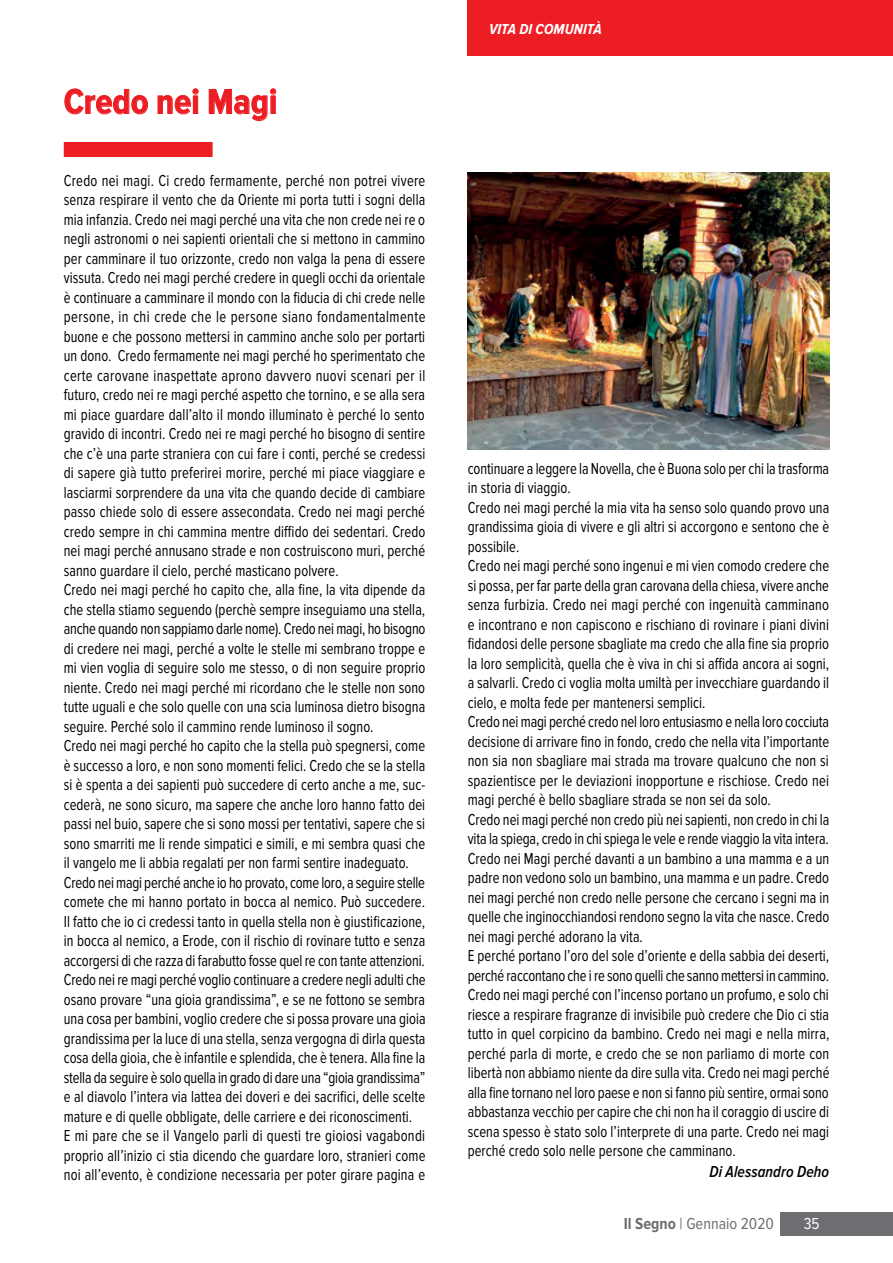
<style>
.page{position:relative;width:893px;height:1263px;background:#fff}
.page>*{position:absolute;margin:0;border:0;box-sizing:border-box;transform-origin:0 0}
.t1{font:700 36px "Proxima Nova Cond";color:#ed1d24}
.t2{font:16.5px/19.5px "Proxima Nova Cond";letter-spacing:.005em;color:#000;text-align:justify;scale:.88 1}
.t3{font:16.5px "Proxima Nova Cond";color:#6d6e71}
.t4{font:italic 600 16.5px "Proxima Nova Cond";letter-spacing:.005em;color:#000;scale:.95 1}
.t5{font:16.5px "Proxima Nova Cond";color:#fff}
.t6{font:italic 700 15px "Proxima Nova Cond";letter-spacing:.005em;color:#fff}
.s1{font-weight:700}
</style>
<div class="page">
<div style="left:780px;top:1212px;width:113px;height:23px;background:#6d6e71"></div>
<div style="left:468px;top:0;width:425px;height:55px;background:#ed1d24"></div>
<svg style="left:64px;top:88px;width:84px;height:27px"></svg>
<svg style="left:157px;top:88px;width:42px;height:27px"></svg>
<svg style="left:209px;top:88px;width:67px;height:33px"></svg>
<div style="left:64px;top:142px;width:149px;height:15px;background:#ed1d24"></div>
<img style="left:468px;top:173px;width:361px;height:276px">
<p class="t1" style="left:64px;top:81px;width:215px">Credo nei Magi</p>
<p class="t2" style="left:64px;top:171px;width:413px">Credo nei magi. Ci credo fermamente, perché non potrei vivere senza respirare il vento che da Oriente mi porta tutti i sogni della mia infanzia. Credo nei magi perché una vita che non crede nei re o negli astronomi o nei sapienti orientali che si mettono in cammino per camminare il tuo orizzonte, credo non valga la pena di essere vissuta. Credo nei magi perché credere in quegli occhi da orientale è continuare a camminare il mondo con la fiducia di chi crede nelle persone, in chi crede che le persone siano fondamentalmente buone e che possono mettersi in cammino anche solo per portarti un dono. Credo fermamente nei magi perché ho sperimentato che certe carovane inaspettate aprono davvero nuovi scenari per il futuro, credo nei re magi perché aspetto che tornino, e se alla sera mi piace guardare dall’alto il mondo illuminato è perché lo sento gravido di incontri. Credo nei re magi perché ho bisogno di sentire che c’è una parte straniera con cui fare i conti, perché se credessi di sapere già tutto preferirei morire, perché mi piace viaggiare e lasciarmi sorprendere da una vita che quando decide di cambiare passo chiede solo di essere assecondata. Credo nei magi perché credo sempre in chi cammina mentre diffido dei sedentari. Credo nei magi perché annusano strade e non costruiscono muri, perché sanno guardare il cielo, perché masticano polvere.</p>
<p class="t2" style="left:64px;top:580px;width:413px">Credo nei magi perché ho capito che, alla fine, la vita dipende da che stella stiamo seguendo (perchè sempre inseguiamo una stella, anche quando non sappiamo darle nome). Credo nei magi, ho bisogno di credere nei magi, perché a volte le stelle mi sembrano troppe e mi vien voglia di seguire solo me stesso, o di non seguire proprio niente. Credo nei magi perché mi ricordano che le stelle non sono tutte uguali e che solo quelle con una scia luminosa dietro bisogna seguire. Perché solo il cammino rende luminoso il sogno.</p>
<p class="t2" style="left:64px;top:736px;width:412px">Credo nei magi perché ho capito che la stella può spegnersi, come è successo a loro, e non sono momenti felici. Credo che se la stella si è spenta a dei sapienti può succedere di certo anche a me, suc&shy;cederà, ne sono sicuro, ma sapere che anche loro hanno fatto dei passi nel buio, sapere che si sono mossi per tentativi, sapere che si sono smarriti me li rende simpatici e simili, e mi sembra quasi che il vangelo me li abbia regalati per non farmi sentire inadeguato.</p>
<p class="t2" style="left:64px;top:873px;width:412px">Credo nei magi perché anche io ho provato, come loro, a seguire stelle comete che mi hanno portato in bocca al nemico. Può succedere.<br>Il fatto che io ci credessi tanto in quella stella non è giustificazione, in bocca al nemico, a Erode, con il rischio di rovinare tutto e senza accorgersi di che razza di farabutto fosse quel re con tante attenzioni.</p>
<p class="t2" style="left:64px;top:970px;width:413px">Credo nei re magi perché voglio continuare a credere negli adulti che osano provare “una gioia grandissima”, e se ne fottono se sembra una cosa per bambini, voglio credere che si possa provare una gioia grandissima per la luce di una stella, senza vergogna di dirla questa cosa della gioia, che è infantile e splendida, che è tenera. Alla fine la stella da seguire è solo quella in grado di dare una “gioia grandissima” e al diavolo l’intera via lattea dei doveri e dei sacrifici, delle scelte mature e di quelle obbligate, delle carriere e dei riconoscimenti.</p>
<p class="t2" style="left:64px;top:1126px;width:413px">E mi pare che se il Vangelo parli di questi tre gioiosi vagabondi proprio all’inizio ci stia dicendo che guardare loro, stranieri come noi all’evento, è condizione necessaria per poter girare pagina e</p>
<p class="t6" style="left:489px;top:20px;width:114px">VITA DI COMUNITÀ</p>
<p class="t2" style="left:468px;top:459px;width:412px">continuare a leggere la Novella, che è Buona solo per chi la trasforma in storia di viaggio.</p>
<p class="t2" style="left:468px;top:498px;width:412px">Credo nei magi perché la mia vita ha senso solo quando provo una grandissima gioia di vivere e gli altri si accorgono e sentono che è possibile.</p>
<p class="t2" style="left:468px;top:556px;width:412px">Credo nei magi perché sono ingenui e mi vien comodo credere che si possa, per far parte della gran carovana della chiesa, vivere anche senza furbizia. Credo nei magi perché con ingenuità camminano e incontrano e non capiscono e rischiano di rovinare i piani divini fidandosi delle persone sbagliate ma credo che alla fine sia proprio la loro semplicità, quella che è viva in chi si affida ancora ai sogni, a salvarli. Credo ci voglia molta umiltà per invecchiare guardando il cielo, e molta fede per mantenersi semplici.</p>
<p class="t2" style="left:468px;top:712px;width:412px">Credo nei magi perché credo nel loro entusiasmo e nella loro cocciuta decisione di arrivare fino in fondo, credo che nella vita l’importante non sia non sbagliare mai strada ma trovare qualcuno che non si spazientisce per le deviazioni inopportune e rischiose. Credo nei magi perché è bello sbagliare strada se non sei da solo.</p>
<p class="t2" style="left:468px;top:810px;width:412px">Credo nei magi perché non credo più nei sapienti, non credo in chi la vita la spiega, credo in chi spiega le vele e rende viaggio la vita intera.</p>
<p class="t2" style="left:468px;top:849px;width:412px">Credo nei Magi perché davanti a un bambino a una mamma e a un padre non vedono solo un bambino, una mamma e un padre. Credo nei magi perché non credo nelle persone che cercano i segni ma in quelle che inginocchiandosi rendono segno la vita che nasce. Credo nei magi perché adorano la vita.</p>
<p class="t2" style="left:468px;top:946px;width:413px">E perché portano l’oro del sole d’oriente e della sabbia dei deserti, perché raccontano che i re sono quelli che sanno mettersi in cammino.<br>Credo nei magi perché con l’incenso portano un profumo, e solo chi riesce a respirare fragranze di invisibile può credere che Dio ci stia tutto in quel corpicino da bambino. Credo nei magi e nella mirra, perché parla di morte, e credo che se non parliamo di morte con libertà non abbiamo niente da dire sulla vita. Credo nei magi perché alla fine tornano nel loro paese e non si fanno più sentire, ormai sono abbastanza vecchio per capire che chi non ha il coraggio di uscire di scena spesso è stato solo l’interprete di una parte. Credo nei magi perché credo solo nelle persone che camminano.</p>
<p class="t4" style="left:709px;top:1162px;width:128px">Di Alessandro Deho</p>
<p class="t3" style="left:624px;top:1214px;width:152px"><span class="s1">Il Segno</span> | Gennaio 2020</p>
<p class="t5" style="left:804px;top:1214px;width:17px">35</p>
</div>
